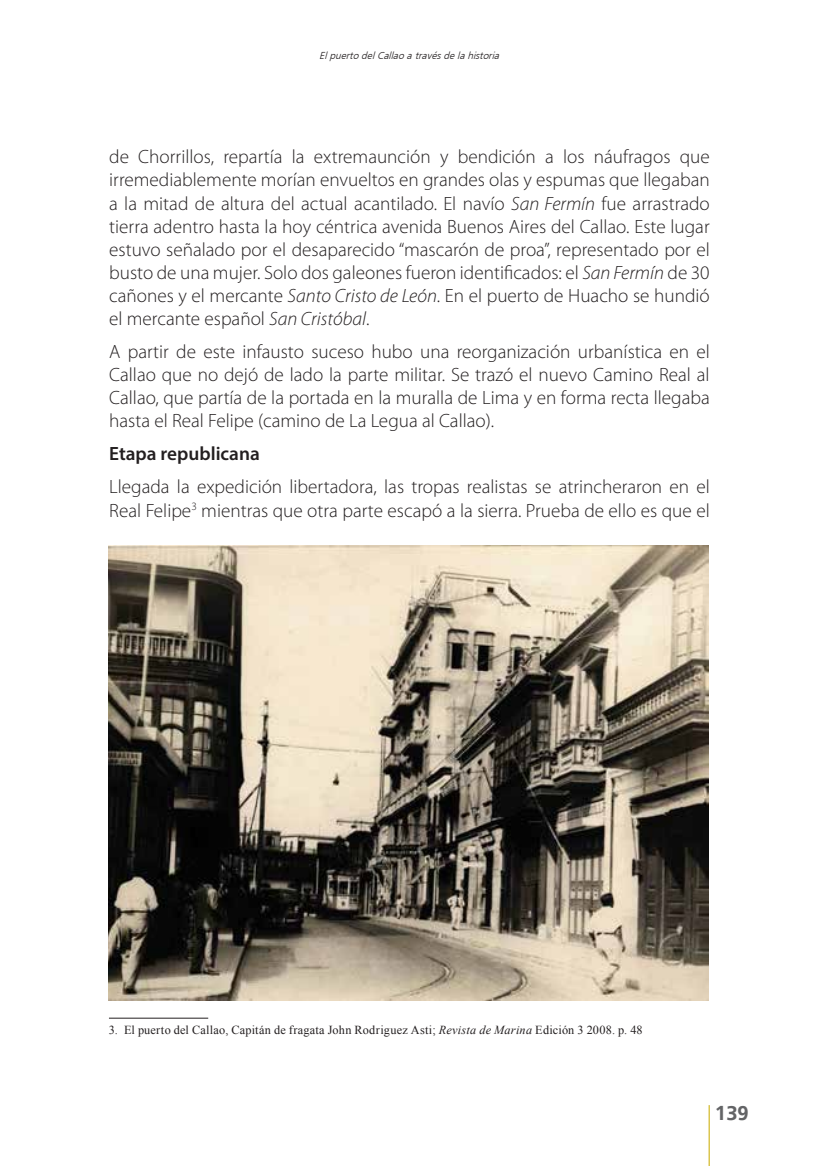
<style>
.page{position:relative;width:819px;height:1166px;background:#fff}
.page>*{position:absolute;margin:0;border:0;box-sizing:border-box;transform-origin:0 0}
.t1{font:700 21px "Frugal Sans";color:#636466}
.t2{font:300 19.25px/23.1px "Myriad Pro";color:#231f20;text-align:justify}
.t3{font:12.25px "Times New Roman";letter-spacing:.015em;color:#231f20}
.t4{font:italic 300 10.5px "Frugal Sans";color:#231f20}
.s1{font-style:italic}
.s2{font-weight:600}
</style>
<div class="page">
<hr style="left:708px;top:1105px;width:1px;height:61px;background:#d6be38">
<img style="left:108px;top:545px;width:600px;height:455px">
<hr style="left:109px;top:1018px;width:99px;height:1px;background:#231f20">
<p class="t4" style="left:319px;top:50px;width:184px">ElpuertodelCallaoatravésdelahistoria</p>
<p class="t2" style="left:109px;top:145px;width:602px">de Chorrillos, repartía la extremaunción y bendición a los náufragos que irremediablemente morían envueltos en grandes olas y espumas que llegaban a la mitad de altura del actual acantilado. El navío <span class="s1">San Fermín</span> fue arrastrado tierra adentro hasta la hoy céntrica avenida Buenos Aires del Callao. Este lugar estuvo señalado por el desaparecido “mascarón de proa”, representado por el busto de una mujer. Solo dos galeones fueron identificados: el <span class="s1">San Fermín</span> de 30 cañones y el mercante <span class="s1">Santo Cristo de León</span>. En el puerto de Huacho se hundió el mercante español <span class="s1">San Cristóbal</span>.</p>
<p class="t2" style="left:109px;top:340px;width:602px">A partir de este infausto suceso hubo una reorganización urbanística en el Callao que no dejó de lado la parte militar. Se trazó el nuevo Camino Real al Callao, que partía de la portada en la muralla de Lima y en forma recta llegaba hasta el Real Felipe (camino de La Legua al Callao).</p>
<p class="t2" style="left:109px;top:437px;width:602px;line-height:33.1px"><span class="s2">Etapa republicana<br></span>Llegada la expedición libertadora, las tropas realistas se atrincheraron en el</p>
<p class="t2" style="left:109px;top:498px;width:602px">Real Felipe<sup>3</sup> mientras que otra parte escapó a la sierra. Prueba de ello es que el</p>
<p class="t3" style="left:109px;top:1021px;width:535px">3. El puerto del Callao, Capitán de fragata John Rodriguez Asti; <span class="s1">Revista de Marina</span> Edición 3 2008. p. 48</p>
<p class="t1" style="left:715px;top:1101px;width:35px">139</p>
</div>
